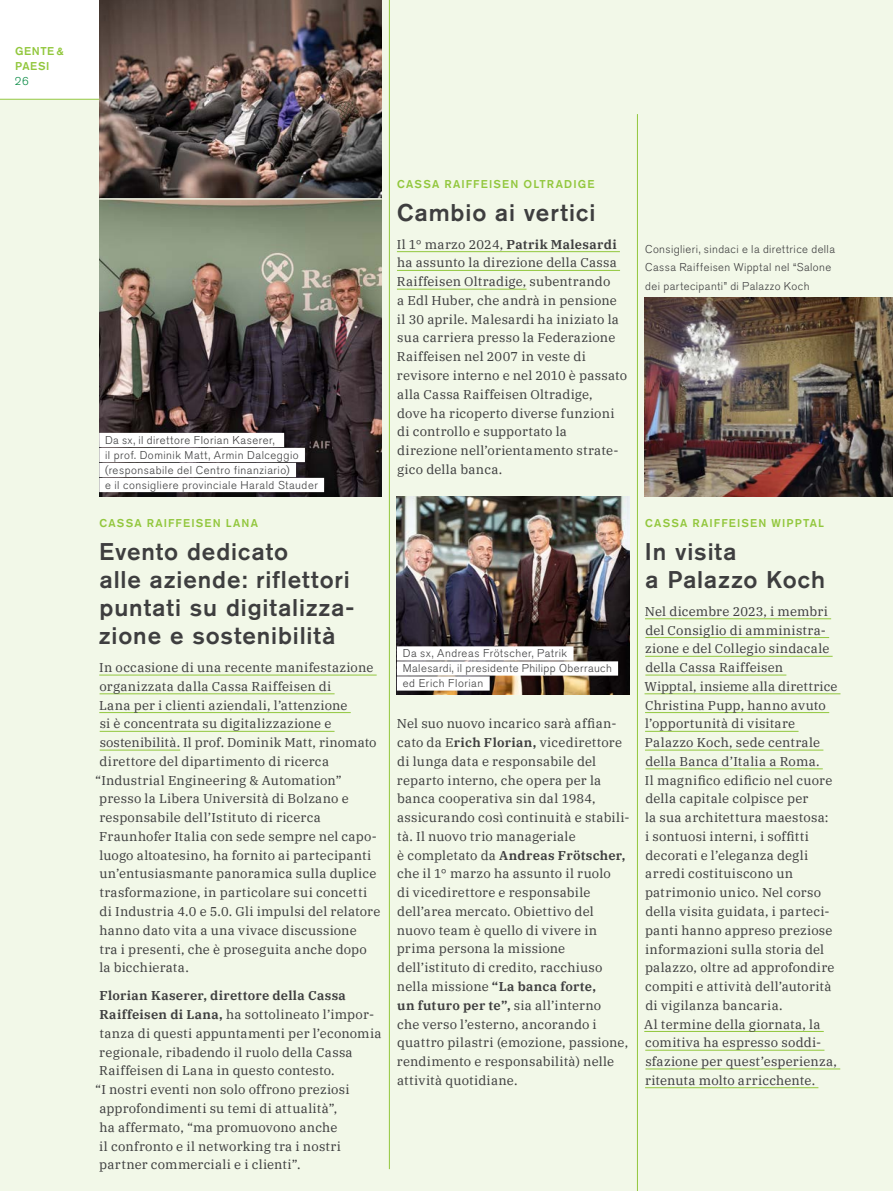
<style>
.page{position:relative;width:893px;height:1191px;background:#f2f8e8}
.page>*{position:absolute;margin:0;border:0;box-sizing:border-box;transform-origin:0 0}
.t1{font:500 24px/28.2px "Akzidenz Grotesk BQ";letter-spacing:.035em;color:#3e3e3f}
.t2{font:12.75px/18.8px "IBM Plex Serif";letter-spacing:.02em;color:#3e3e3f}
.t3{font:600 12.75px "IBM Plex Serif";letter-spacing:.025em;color:#3e3e3f}
.t4{font:300 11.25px/15px "Akzidenz Grotesk BQ";letter-spacing:.04em;color:#3e3e3f}
.t5{font:500 11.25px "Akzidenz Grotesk BQ";letter-spacing:.1em;color:#92c73d}
.t6{font:500 11.25px/15px "Akzidenz Grotesk BQ";letter-spacing:.055em;color:#92c73d}
.t7{font:300 11.25px "Akzidenz Grotesk BQ";color:#00873f}
.s1{font-weight:600}
</style>
<div class="page">
<img style="left:99px;top:0;width:283px;height:496px">
<img style="left:397px;top:496px;width:233px;height:198px">
<img style="left:645px;top:298px;width:248px;height:198px">
<hr style="left:99px;top:198px;width:283px;height:2px;background:#f2f8e8">
<hr style="left:99px;top:674px;width:278px;height:1px;background:#92c73d">
<hr style="left:100px;top:693px;width:235px;height:1px;background:#92c73d">
<hr style="left:99px;top:712px;width:252px;height:1px;background:#92c73d">
<hr style="left:100px;top:731px;width:235px;height:1px;background:#92c73d">
<hr style="left:100px;top:749px;width:80px;height:1px;background:#92c73d">
<div style="left:99px;top:433px;width:185px;height:14px;background:#fff"></div>
<div style="left:99px;top:448px;width:206px;height:14px;background:#fff"></div>
<div style="left:99px;top:463px;width:197px;height:14px;background:#fff"></div>
<div style="left:99px;top:478px;width:225px;height:14px;background:#fff"></div>
<div style="left:397px;top:646px;width:177px;height:14px;background:#fff"></div>
<div style="left:397px;top:661px;width:221px;height:14px;background:#fff"></div>
<div style="left:397px;top:676px;width:93px;height:14px;background:#fff"></div>
<hr style="left:397px;top:251px;width:223px;height:1px;background:#92c73d">
<hr style="left:397px;top:270px;width:223px;height:1px;background:#92c73d">
<hr style="left:397px;top:289px;width:129px;height:1px;background:#92c73d">
<hr style="left:645px;top:618px;width:186px;height:1px;background:#92c73d">
<hr style="left:645px;top:637px;width:184px;height:1px;background:#92c73d">
<hr style="left:645px;top:656px;width:188px;height:1px;background:#92c73d">
<hr style="left:645px;top:674px;width:141px;height:1px;background:#92c73d">
<hr style="left:644px;top:693px;width:196px;height:1px;background:#92c73d">
<hr style="left:645px;top:712px;width:184px;height:1px;background:#92c73d">
<hr style="left:645px;top:731px;width:153px;height:1px;background:#92c73d">
<hr style="left:645px;top:749px;width:178px;height:1px;background:#92c73d">
<hr style="left:645px;top:768px;width:178px;height:1px;background:#92c73d">
<hr style="left:644px;top:1031px;width:180px;height:1px;background:#92c73d">
<hr style="left:645px;top:1049px;width:179px;height:1px;background:#92c73d">
<hr style="left:645px;top:1068px;width:195px;height:1px;background:#92c73d">
<hr style="left:645px;top:1087px;width:173px;height:1px;background:#92c73d">
<hr style="left:637px;top:114px;width:1px;height:1077px;background:#92c73d">
<hr style="left:389px;top:0;width:1px;height:1169px;background:#92c73d">
<div style="left:0;top:0;width:99px;height:99px;background:#fff"></div>
<hr style="left:0;top:99px;width:99px;height:1px;background:#92c73d">
<p class="t6" style="left:15px;top:43px;width:50px">GENTE &amp;<br>PAESI</p>
<p class="t7" style="left:15px;top:75px;width:15px">26</p>
<p class="t4" style="left:105px;top:432px;width:214px">Da sx, il direttore Florian Kaserer,<br>il prof. Dominik Matt, Armin Dalceggio (responsabile del Centro finanziario)<br>e il consigliere provinciale Harald Stauder</p>
<p class="t5" style="left:100px;top:516px;width:160px">CASSA RAIFFEISEN LANA</p>
<h1 class="t1" style="left:99px;top:536px;width:257px">Evento dedicato<br>alle aziende: riflettori puntati su digitalizza&shy;zione e sostenibilità</h1>
<p class="t2" style="left:99px;top:657px;width:276px">In occasione di una recente manifestazione</p>
<p class="t2" style="left:100px;top:676px;width:233px">organizzata dalla Cassa Raiffeisen di</p>
<p class="t2" style="left:99px;top:694px;width:250px">Lana per i clienti aziendali, l’attenzione</p>
<p class="t2" style="left:100px;top:713px;width:233px">si è concentrata su digitalizzazione e</p>
<p class="t2" style="left:100px;top:732px;width:278px">sostenibilità. Il prof. Dominik Matt, rinomato</p>
<p class="t2" style="left:100px;top:751px;width:231px">direttore del dipartimento di ricerca</p>
<p class="t2" style="left:95px;top:769px;width:248px">“Industrial Engineering &amp; Automation”</p>
<p class="t2" style="left:99px;top:788px;width:251px">presso la Libera Università di Bolzano e</p>
<p class="t2" style="left:99px;top:807px;width:223px">responsabile dell’Istituto di ricerca</p>
<p class="t2" style="left:99px;top:826px;width:279px">Fraunhofer Italia con sede sempre nel capo-</p>
<p class="t2" style="left:99px;top:844px;width:273px">luogo altoatesino, ha fornito ai partecipanti</p>
<p class="t2" style="left:99px;top:863px;width:279px">un’entusiasmante panoramica sulla duplice</p>
<p class="t2" style="left:99px;top:882px;width:269px">trasformazione, in particolare sui concetti</p>
<p class="t2" style="left:100px;top:901px;width:282px">di Industria 4.0 e 5.0. Gli impulsi del relatore</p>
<p class="t2" style="left:99px;top:919px;width:259px">hanno dato vita a una vivace discussione</p>
<p class="t2" style="left:99px;top:938px;width:269px">tra i presenti, che è proseguita anche dopo</p>
<p class="t2" style="left:99px;top:957px;width:91px">la bicchierata.</p>
<p class="t3" style="left:99px;top:985px;width:248px">Florian Kaserer, direttore della Cassa</p>
<p class="t2" style="left:99px;top:1004px;width:276px"><span class="s1">Raiffeisen di Lana,</span> ha sottolineato l’impor-</p>
<p class="t2" style="left:99px;top:1023px;width:284px">tanza di questi appuntamenti per l’economia</p>
<p class="t2" style="left:99px;top:1041px;width:255px">regionale, ribadendo il ruolo della Cassa</p>
<p class="t2" style="left:99px;top:1060px;width:237px">Raiffeisen di Lana in questo contesto.</p>
<p class="t2" style="left:95px;top:1079px;width:256px">“I nostri eventi non solo offrono preziosi</p>
<p class="t2" style="left:99px;top:1098px;width:239px">approfondimenti su temi di attualità”,</p>
<p class="t2" style="left:99px;top:1116px;width:240px">ha affermato, “ma promuovono anche</p>
<p class="t2" style="left:99px;top:1135px;width:243px">il confronto e il networking tra i nostri</p>
<p class="t2" style="left:99px;top:1154px;width:203px">partner commerciali e i clienti”.</p>
<p class="t5" style="left:397px;top:177px;width:199px">CASSA RAIFFEISEN OLTRADIGE</p>
<h1 class="t1" style="left:397px;top:197px;width:200px">Cambio ai vertici</h1>
<p class="t2" style="left:397px;top:234px;width:232px">Il 1° marzo 2024, <span class="s1">Patrik Malesardi </span>ha assunto la direzione della Cassa Raiffeisen Oltradige, subentrando<br>a Edl Huber, che andrà in pensione il 30 aprile. Malesardi ha iniziato la sua carriera presso la Federazione Raiffeisen nel 2007 in veste di revisore interno e nel 2010 è passato alla Cassa Raiffeisen Oltradige,<br>dove ha ricoperto diverse funzioni di controllo e supportato la direzione nell’orientamento strate&shy;gico della banca.</p>
<p class="t4" style="left:645px;top:240px;width:191px;line-height:18.8px">Consiglieri, sindaci e la direttrice della<br>Cassa Raiffeisen Wipptal nel “Salone dei partecipanti” di Palazzo Koch</p>
<p class="t4" style="left:403px;top:646px;width:211px">Da sx, Andreas Frötscher, Patrik<br>Malesardi, il presidente Philipp Oberrauch ed Erich Florian</p>
<p class="t2" style="left:397px;top:713px;width:234px">Nel suo nuovo incarico sarà affian&shy;cato da E<span class="s1">rich Florian,</span> vicedirettore di lunga data e responsabile del reparto interno, che opera per la banca cooperativa sin dal 1984, assicurando così continuità e stabili&shy;tà. Il nuovo trio manageriale<br>è completato da <span class="s1">Andreas Frötscher, </span>che il 1° marzo ha assunto il ruolo<br>di vicedirettore e responsabile dell’area mercato. Obiettivo del nuovo team è quello di vivere in prima persona la missione dell’istituto di credito, racchiuso nella missione <span class="s1">“La banca forte,<br>un futuro per te”,</span> sia all’interno<br>che verso l’esterno, ancorando i quattro pilastri (emozione, passione, rendimento e responsabilità) nelle attività quotidiane.</p>
<p class="t5" style="left:645px;top:516px;width:180px">CASSA RAIFFEISEN WIPPTAL</p>
<h1 class="t1" style="left:645px;top:536px;width:182px">In visita<br>a Palazzo Koch</h1>
<p class="t2" style="left:644px;top:601px;width:195px">Nel dicembre 2023, i membri del Consiglio di amministra&shy;zione e del Collegio sindacale della Cassa Raiffeisen<br>Wipptal, insieme alla direttrice<br>Christina Pupp, hanno avuto l’opportunità di visitare<br>Palazzo Koch, sede centrale della Banca d’Italia a Roma.<br>Il magnifico edificio nel cuore della capitale colpisce per<br>la sua architettura maestosa:<br>i sontuosi interni, i soffitti decorati e l’eleganza degli arredi costituiscono un patrimonio unico. Nel corso della visita guidata, i parteci&shy;panti hanno appreso preziose informazioni sulla storia del palazzo, oltre ad approfondire compiti e attività dell’autorità di vigilanza bancaria.<br>Al termine della giornata, la comitiva ha espresso soddi&shy;sfazione per quest’esperienza, ritenuta molto arricchente.</p>
</div>
